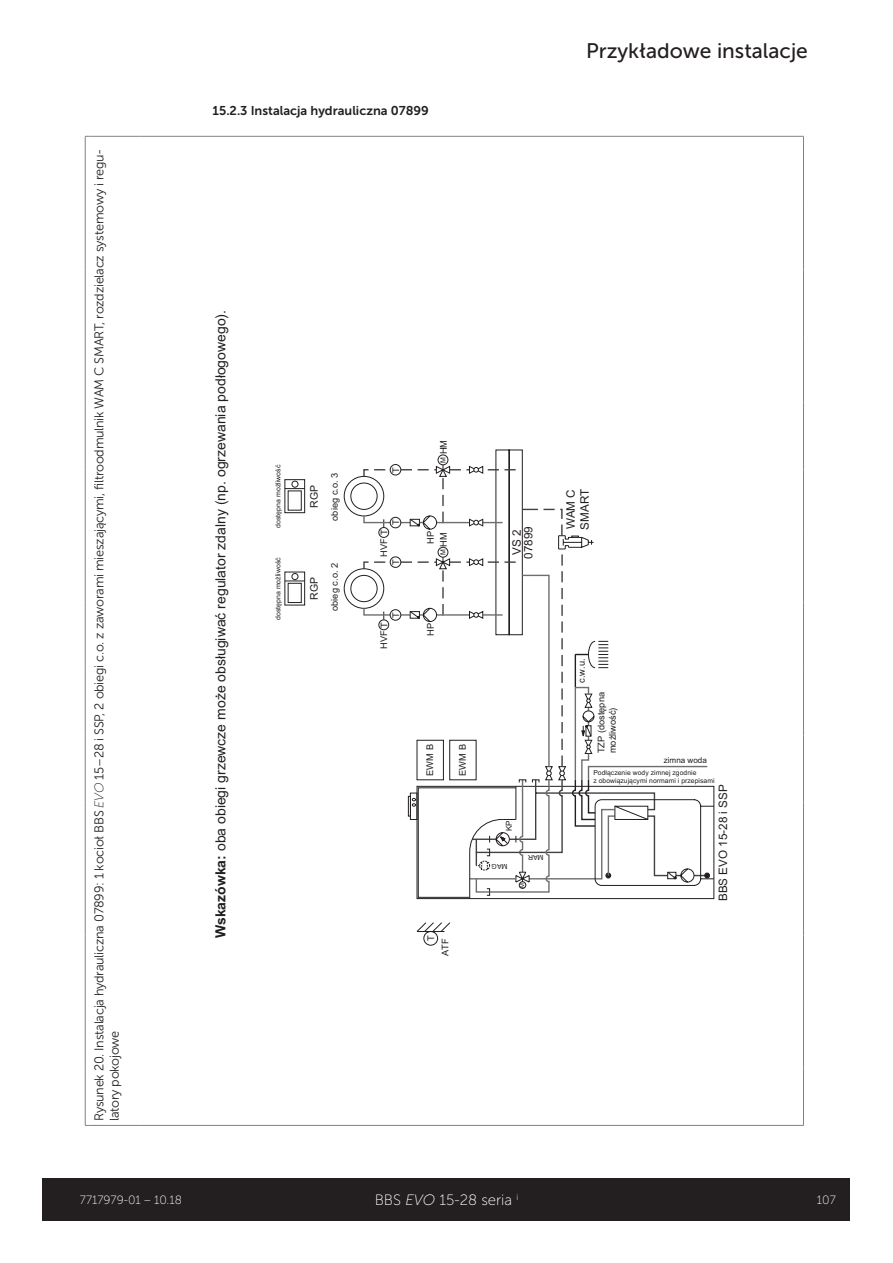
<style>
.page{position:relative;width:893px;height:1263px;background:#fff}
.page>*{position:absolute;margin:0;border:0;box-sizing:border-box;transform-origin:0 0}
.t1{font:21px "Museo Sans 500";color:#231f20}
.t2{font:15px "Museo Sans 100";color:#fff}
.t3{font:13.95px "Arial";color:#231f20}
.t4{font:12.75px/15.3px "Museo Sans 300";letter-spacing:-.02em;color:#231f20}
.t5{font:12.75px "Museo Sans 700";color:#231f20}
.t6{font:12px "Museo Sans 100";color:#fff}
.t7{font:11.7px/14px "Arial";color:#231f20}
.t8{font:10.5px "Arial";letter-spacing:-.005em;color:#231f20}
.t9{font:9.3px/14.1px "Arial";color:#231f20;text-align:right}
.t10{font:8.1px "Arial";color:#231f20}
.t11{font:6.9px "Arial";letter-spacing:.005em;color:#231f20}
.t12{font:6.75px/8.1px "Arial";letter-spacing:.01em;color:#231f20}
.t13{font:5.85px "Arial";color:#231f20}
.s1{font-family:"Museo Sans 100";font-style:italic}
.s2{font-weight:700}
.s3{font-style:italic}
</style>
<div class="page">
<div style="left:43px;top:1178px;width:807px;height:42px;background:#231f20"></div>
<hr style="left:85px;top:136px;width:1px;height:67px;background:#808285">
<hr style="left:90px;top:136px;width:51px;height:1px;background:#808285">
<hr style="left:141px;top:136px;width:663px;height:1px;background:#808285">
<hr style="left:803px;top:136px;width:1px;height:67px;background:#808285">
<hr style="left:85px;top:203px;width:1px;height:66px;background:#808285">
<hr style="left:803px;top:203px;width:1px;height:66px;background:#808285">
<hr style="left:85px;top:269px;width:1px;height:67px;background:#808285">
<hr style="left:803px;top:269px;width:1px;height:67px;background:#808285">
<hr style="left:85px;top:336px;width:1px;height:67px;background:#808285">
<hr style="left:803px;top:336px;width:1px;height:67px;background:#808285">
<hr style="left:85px;top:403px;width:1px;height:66px;background:#808285">
<hr style="left:803px;top:403px;width:1px;height:66px;background:#808285">
<hr style="left:85px;top:469px;width:1px;height:67px;background:#808285">
<hr style="left:803px;top:469px;width:1px;height:67px;background:#808285">
<hr style="left:85px;top:536px;width:1px;height:66px;background:#808285">
<hr style="left:803px;top:536px;width:1px;height:66px;background:#808285">
<hr style="left:85px;top:602px;width:1px;height:67px;background:#808285">
<hr style="left:803px;top:602px;width:1px;height:67px;background:#808285">
<hr style="left:85px;top:669px;width:1px;height:67px;background:#808285">
<hr style="left:803px;top:669px;width:1px;height:67px;background:#808285">
<hr style="left:85px;top:736px;width:1px;height:66px;background:#808285">
<hr style="left:803px;top:736px;width:1px;height:66px;background:#808285">
<hr style="left:85px;top:802px;width:1px;height:67px;background:#808285">
<hr style="left:803px;top:802px;width:1px;height:67px;background:#808285">
<hr style="left:85px;top:869px;width:1px;height:66px;background:#808285">
<hr style="left:803px;top:869px;width:1px;height:66px;background:#808285">
<hr style="left:85px;top:935px;width:1px;height:67px;background:#808285">
<hr style="left:803px;top:935px;width:1px;height:67px;background:#808285">
<hr style="left:85px;top:1002px;width:1px;height:67px;background:#808285">
<hr style="left:803px;top:1002px;width:1px;height:67px;background:#808285">
<hr style="left:85px;top:1069px;width:1px;height:56px;background:#808285">
<hr style="left:803px;top:1069px;width:1px;height:56px;background:#808285">
<hr style="left:90px;top:1125px;width:51px;height:1px;background:#808285">
<hr style="left:141px;top:1125px;width:663px;height:1px;background:#808285">
<svg style="left:416px;top:922px;width:35px;height:24px"></svg>
<div style="left:284px;top:572px;width:21px;height:33px;border:1px solid #231f20"></div>
<div style="left:288px;top:583px;width:14px;height:20px;border:1px solid #231f20"></div>
<svg style="left:284px;top:573px;width:21px;height:8px"></svg>
<svg style="left:343px;top:449px;width:372px;height:450px"></svg>
<div style="left:390px;top:517px;width:11px;height:11px;background:#fff;border-radius:50%"></div>
<div style="left:390px;top:517px;width:11px;height:11px;border:1px solid #231f20;border-radius:50%"></div>
<div style="left:390px;top:464px;width:11px;height:11px;background:#fff;border-radius:50%"></div>
<div style="left:390px;top:464px;width:11px;height:11px;border:1px solid #231f20;border-radius:50%"></div>
<div style="left:284px;top:479px;width:21px;height:34px;border:1px solid #231f20"></div>
<div style="left:288px;top:491px;width:14px;height:19px;border:1px solid #231f20"></div>
<svg style="left:284px;top:480px;width:21px;height:9px"></svg>
<p class="t4" style="left:92px;top:1121px;width:974px;rotate:-90deg">Rysunek 20. Instalacja hydrauliczna 07899: 1 kocioł BBS <span class="s1">EVO</span> 15–28 i SSP, 2 obiegi c.o. z zaworami mieszającymi, filtroodmulnik WAM C SMART, rozdzielacz systemowy i regu&shy;latory pokojowe</p>
<p class="t5" style="left:213px;top:103px;width:218px">15.2.3 Instalacja hydrauliczna 07899</p>
<h1 class="t1" style="left:586px;top:40px;width:223px">Przykładowe instalacje</h1>
<p class="t3" style="left:211px;top:938px;width:630px;rotate:-90deg"><span class="s2">Wskazówka:</span> oba obiegi grzewcze może obsługiwać regulator zdalny (np. ogrzewania podłogowego).</p>
<p class="t11" style="left:273px;top:528px;width:64px;rotate:-90deg">dostępna możliwość</p>
<p class="t11" style="left:273px;top:620px;width:64px;rotate:-90deg">dostępna możliwość</p>
<p class="t8" style="left:307px;top:507px;width:24px;rotate:-90deg">RGP</p>
<p class="t9" style="left:327px;top:521px;width:50px;rotate:-90deg">obieg c.o. 3</p>
<p class="t8" style="left:307px;top:600px;width:24px;rotate:-90deg">RGP</p>
<p class="t9" style="left:327px;top:611px;width:50px;rotate:-90deg">obieg c.o. 2</p>
<p class="t9" style="left:389px;top:473px;width:7px;rotate:-90deg">T</p>
<p class="t9" style="left:389px;top:525px;width:7px;rotate:-90deg">T</p>
<p class="t9" style="left:377px;top:557px;width:29px;rotate:-90deg">HVF T</p>
<p class="t9" style="left:389px;top:565px;width:7px;rotate:-90deg">T</p>
<p class="t9" style="left:389px;top:618px;width:7px;rotate:-90deg">T</p>
<p class="t9" style="left:377px;top:649px;width:29px;rotate:-90deg">HVF T</p>
<p class="t9" style="left:436px;top:454px;width:16px;rotate:-90deg">HM</p>
<p class="t11" style="left:438px;top:463px;width:7px;rotate:-90deg">M</p>
<p class="t9" style="left:423px;top:544px;width:14px;rotate:-90deg">HP</p>
<p class="t9" style="left:436px;top:547px;width:16px;rotate:-90deg">HM</p>
<p class="t11" style="left:438px;top:555px;width:7px;rotate:-90deg">M</p>
<p class="t9" style="left:423px;top:636px;width:14px;rotate:-90deg">HP</p>
<p class="t9" style="left:423px;top:776px;width:33px;rotate:-90deg">EWM B</p>
<p class="t9" style="left:455px;top:776px;width:33px;rotate:-90deg">EWM B</p>
<p class="t9" style="left:424px;top:956px;width:22px;rotate:-90deg">T<br>ATF</p>
<p class="t7" style="left:521px;top:558px;width:34px;rotate:-90deg">07899</p>
<p class="t7" style="left:510px;top:555px;width:27px;rotate:-90deg">VS 2</p>
<p class="t7" style="left:564px;top:530px;width:42px;rotate:-90deg">WAM C<br>SMART</p>
<p class="t10" style="left:503px;top:831px;width:12px;rotate:-90deg">KP</p>
<p class="t11" style="left:507px;top:871px;width:17px;rotate:-180deg">MAG</p>
<p class="t11" style="left:544px;top:862px;width:17px;rotate:-180deg">MAR</p>
<p class="t13" style="left:518px;top:887px;width:6px;rotate:-90deg">M</p>
<p class="t9" style="left:574px;top:683px;width:26px;rotate:-90deg">c.w.u.</p>
<p class="t9" style="left:596px;top:753px;width:63px;line-height:11.1px;text-align:left;rotate:-90deg">TZP (dostępna możliwość)</p>
<p class="t12" style="left:593px;top:768px;width:123px">Podłączenie wody zimnej zgodnie<br>z obowiązującymi normami i przepisami</p>
<p class="t10" style="left:664px;top:754px;width:45px">zimna woda</p>
<p class="t7" style="left:716px;top:901px;width:118px;rotate:-90deg">BBS EVO 15-28 i SSP</p>
<p class="t2" style="left:375px;top:1192px;width:145px">BBS <span class="s3">EVO</span> 15-28 seria <sup>i</sup></p>
<p class="t6" style="left:80px;top:1193px;width:103px">7717979-01 – 10.18</p>
<p class="t6" style="left:817px;top:1193px;width:20px">107</p>
</div>
